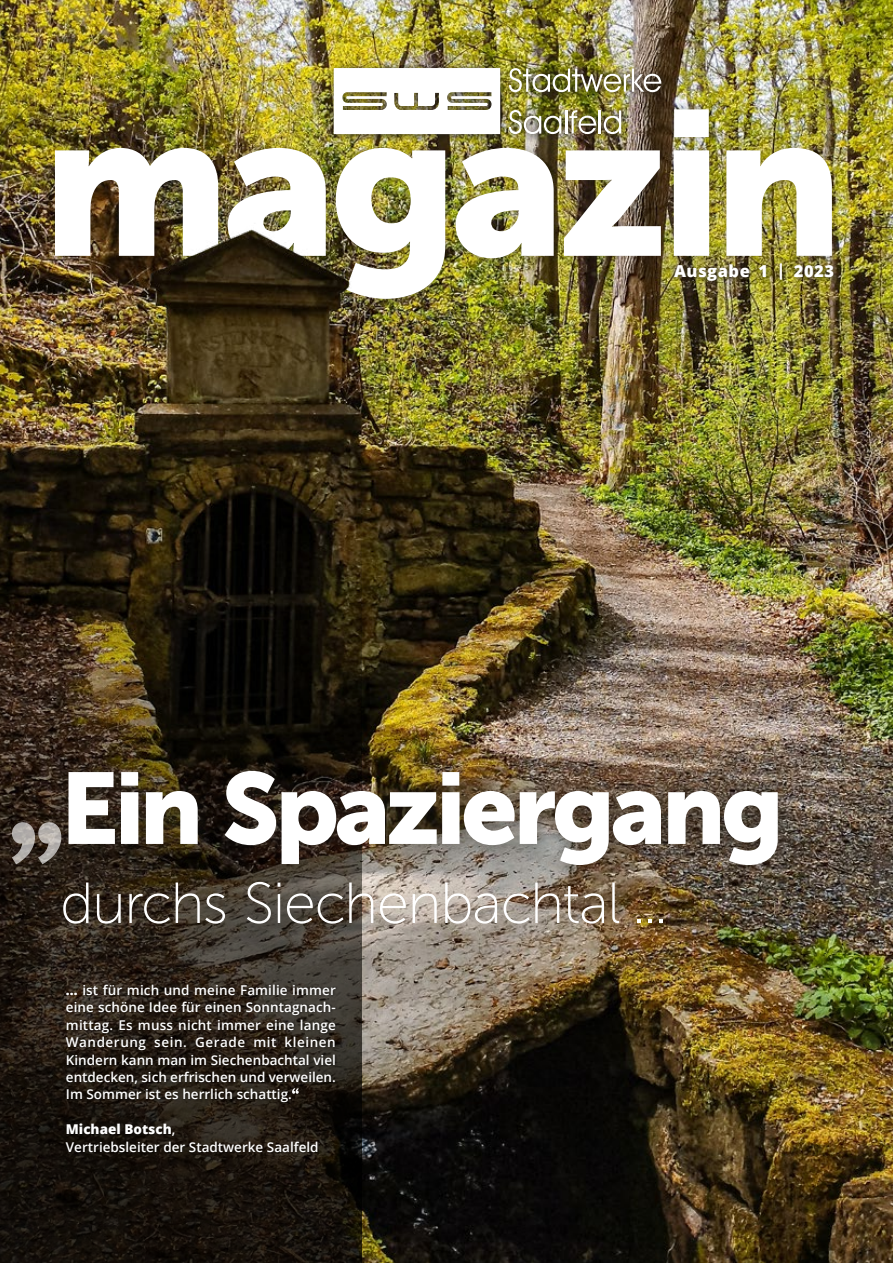
<style>
.page{position:relative;width:893px;height:1263px;background:#fff}
.page>*{position:absolute;margin:0;border:0;box-sizing:border-box;transform-origin:0 0}
.t1{font:204.75px "Museo Sans 900";letter-spacing:-.04em;color:#fff}
.Mengentext{font:100.5px "Museo Sans 900";letter-spacing:-.045em;color:#fff}
.Mengentext-2{font:57.75px "Museo Sans 100";letter-spacing:-.025em;color:#fff}
.Mengentext-3{font:800 16.5px "Open Sans";letter-spacing:.03em;color:#fff}
.Mengentext-4{font:600 13.5px/17.5px "Open Sans";color:#fff;text-align:justify}
.Mengentext-5{font:800 13.5px "Open Sans";color:#fff}
.s1{font-weight:800}
.s2{font-weight:600}
</style>
<div class="page">
<img style="left:0;top:0;width:893px;height:1263px">
<svg style="left:0;top:481px;width:361px;height:782px;background:#211a0f"></svg>
<div style="left:47px;top:101px;width:794px;height:207px;background:#222019;opacity:.3"></div>
<div style="left:326px;top:61px;width:343px;height:81px;background:#222019;opacity:.7"></div>
<img style="left:509px;top:68px;width:152px;height:24px">
<svg style="left:509px;top:110px;width:52px;height:24px"></svg>
<hr style="left:565px;top:110px;width:2px;height:24px;background:#fff">
<svg style="left:569px;top:110px;width:27px;height:24px"></svg>
<hr style="left:599px;top:110px;width:2px;height:24px;background:#fff">
<svg style="left:604px;top:110px;width:17px;height:24px"></svg>
<svg style="left:334px;top:68px;width:166px;height:66px"></svg>
<div style="left:668px;top:256px;width:173px;height:33px;background:#222019;opacity:.61"></div>
<div style="left:47px;top:755px;width:751px;height:187px;background:#222019;opacity:.6"></div>
<div style="left:65px;top:983px;width:273px;height:171px;background:#000;opacity:.5"></div>
<svg style="left:12px;top:822px;width:49px;height:42px;background:#7f7872"></svg>
<svg style="left:292px;top:1088px;width:7px;height:6px"></svg>
<h1 class="t1" style="left:42px;top:68px;width:803px">magazin</h1>
<p class="Mengentext-3" style="left:674px;top:259px;width:161px">Ausgabe 1 | 2023</p>
<p class="Mengentext" style="left:60px;top:752px;width:726px">Ein Spaziergang</p>
<p class="Mengentext-2" style="left:60px;top:872px;width:609px">durchs Siechenbachtal ...</p>
<p class="Mengentext-4" style="left:66px;top:980px;width:272px"><span class="s1">...</span> ist für mich und meine Familie immer eine schöne Idee für einen Sonntagnach&shy;mittag. Es muss nicht immer eine lange Wanderung sein. Gerade mit kleinen Kindern kann man im Siechenbachtal viel entdecken, sich erfrischen und verweilen.<br>Im Sommer ist es herrlich schattig.</p>
<p class="Mengentext-5" style="left:66px;top:1119px;width:111px">Michael Botsch<span class="s2">,</span></p>
<p class="Mengentext-4" style="left:66px;top:1138px;width:254px">Vertriebsleiter der Stadtwerke Saalfeld</p>
</div>
